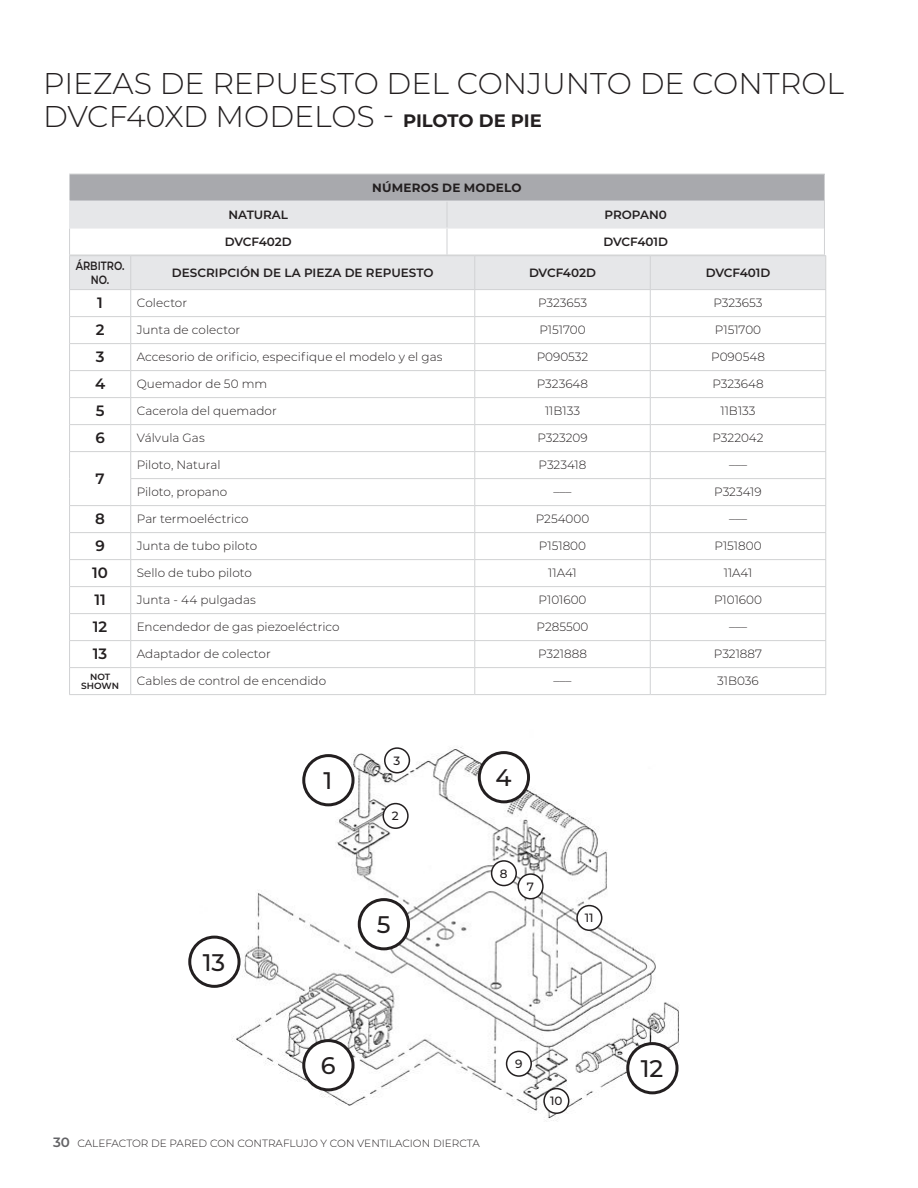
<style>
.page{position:relative;width:918px;height:1188px;background:#fff}
.page>*{position:absolute;margin:0;border:0;box-sizing:border-box;transform-origin:0 0}
.t1{font:300 30px/33px "Montserrat";color:#231f20}
.t2{font:500 24px "Montserrat";color:#231f20}
.t3{font:600 15px "Montserrat";color:#231f20}
.t4{font:300 12px "Montserrat";color:#231f20}
.t5{font:600 12px "Montserrat";color:#231f20}
.t6{font:700 12px "Montserrat";letter-spacing:.02em;color:#231f20}
.t7{font:600 12px/13.5px "Montserrat";color:#231f20;text-align:center;scale:.82 1}
.t8{font:500 12px "Montserrat";color:#231f20}
.t9{font:300 10.5px "Montserrat";color:#231f20}
.t10{font:600 9px/8.6px "Montserrat";letter-spacing:-.005em;color:#231f20;text-align:center}
.s1{font-weight:700;font-size:18px}
.s2{font-weight:600;font-size:13.5px;color:#636366}
</style>
<div class="page">
<hr style="left:69px;top:694px;width:62px;height:1px;background:#d1d2d4">
<hr style="left:131px;top:694px;width:344px;height:1px;background:#d1d2d4">
<hr style="left:475px;top:694px;width:175px;height:1px;background:#d1d2d4">
<hr style="left:650px;top:694px;width:176px;height:1px;background:#d1d2d4">
<img style="left:200px;top:747px;width:480px;height:374px">
<div style="left:304px;top:756px;width:49px;height:49px;background:#fff;border-radius:50%"></div>
<div style="left:302px;top:754px;width:53px;height:52px;border:3px solid #231f20;border-radius:50%"></div>
<div style="left:383px;top:804px;width:25px;height:24px;background:#fff;border-radius:50%"></div>
<div style="left:383px;top:803px;width:26px;height:26px;border:2px solid #231f20;border-radius:50%"></div>
<div style="left:385px;top:748px;width:24px;height:25px;background:#fff;border-radius:50%"></div>
<div style="left:384px;top:747px;width:26px;height:26px;border:2px solid #231f20;border-radius:50%"></div>
<div style="left:479px;top:753px;width:50px;height:49px;background:#fff;border-radius:50%"></div>
<div style="left:478px;top:751px;width:52px;height:52px;border:3px solid #231f20;border-radius:50%"></div>
<div style="left:359px;top:900px;width:50px;height:49px;background:#fff;border-radius:50%"></div>
<div style="left:358px;top:898px;width:52px;height:52px;border:3px solid #231f20;border-radius:50%"></div>
<div style="left:304px;top:1041px;width:49px;height:49px;background:#fff;border-radius:50%"></div>
<div style="left:302px;top:1039px;width:53px;height:52px;border:3px solid #231f20;border-radius:50%"></div>
<div style="left:518px;top:874px;width:25px;height:25px;background:#fff;border-radius:50%"></div>
<div style="left:518px;top:873px;width:26px;height:26px;border:2px solid #231f20;border-radius:50%"></div>
<div style="left:492px;top:861px;width:24px;height:25px;background:#fff;border-radius:50%"></div>
<div style="left:491px;top:860px;width:26px;height:26px;border:2px solid #231f20;border-radius:50%"></div>
<div style="left:507px;top:1051px;width:24px;height:25px;background:#fff;border-radius:50%"></div>
<div style="left:506px;top:1051px;width:26px;height:26px;border:2px solid #231f20;border-radius:50%"></div>
<div style="left:544px;top:1089px;width:25px;height:24px;background:#fff;border-radius:50%"></div>
<div style="left:543px;top:1088px;width:26px;height:26px;border:2px solid #231f20;border-radius:50%"></div>
<div style="left:577px;top:906px;width:25px;height:24px;background:#fff;border-radius:50%"></div>
<div style="left:576px;top:905px;width:26px;height:26px;border:2px solid #231f20;border-radius:50%"></div>
<div style="left:190px;top:937px;width:49px;height:49px;background:#fff;border-radius:50%"></div>
<div style="left:188px;top:936px;width:53px;height:52px;border:3px solid #231f20;border-radius:50%"></div>
<div style="left:628px;top:1044px;width:49px;height:49px;background:#fff;border-radius:50%"></div>
<div style="left:626px;top:1042px;width:53px;height:52px;border:3px solid #231f20;border-radius:50%"></div>
<svg style="left:69px;top:174px;width:757px;height:520px"></svg>
<hr style="left:447px;top:201px;width:377px;height:1px;background:#e6e7e9">
<hr style="left:69px;top:228px;width:378px;height:1px;background:#e6e7e9">
<hr style="left:447px;top:228px;width:377px;height:1px;background:#e6e7e9">
<h1 class="t1" style="left:43px;top:68px;width:802px">PIEZAS DE REPUESTO DEL CONJUNTO DE CONTROL<br>DVCF40XD MODELOS - <span class="s1">PILOTO DE PIE</span></h1>
<p class="t6" style="left:372px;top:181px;width:151px">NÚMEROS DE MODELO</p>
<p class="t5" style="left:228px;top:208px;width:61px">NATURAL</p>
<p class="t5" style="left:605px;top:208px;width:64px">PROPAN0</p>
<p class="t5" style="left:225px;top:235px;width:69px">DVCF402D</p>
<p class="t5" style="left:603px;top:235px;width:66px">DVCF401D</p>
<p class="t7" style="left:76px;top:259px;width:61px">ÁRBITRO.<br>NO.</p>
<p class="t5" style="left:172px;top:266px;width:263px">DESCRIPCIÓN DE LA PIEZA DE REPUESTO</p>
<p class="t5" style="left:529px;top:266px;width:69px">DVCF402D</p>
<p class="t5" style="left:706px;top:266px;width:66px">DVCF401D</p>
<p class="t3" style="left:97px;top:295px;width:7px">1</p>
<p class="t4" style="left:137px;top:297px;width:52px">Colector</p>
<p class="t4" style="left:538px;top:297px;width:51px">P323653</p>
<p class="t4" style="left:714px;top:297px;width:51px">P323653</p>
<p class="t3" style="left:96px;top:322px;width:10px">2</p>
<p class="t4" style="left:137px;top:324px;width:105px">Junta de colector</p>
<p class="t4" style="left:539px;top:324px;width:48px">P151700</p>
<p class="t4" style="left:715px;top:324px;width:48px">P151700</p>
<p class="t3" style="left:96px;top:349px;width:10px">3</p>
<p class="t4" style="left:137px;top:351px;width:307px">Accesorio de orificio, especifique el modelo y el gas</p>
<p class="t4" style="left:537px;top:351px;width:53px">P090532</p>
<p class="t4" style="left:711px;top:351px;width:55px">P090548</p>
<p class="t3" style="left:95px;top:376px;width:12px">4</p>
<p class="t4" style="left:137px;top:378px;width:132px">Quemador de 50 mm</p>
<p class="t4" style="left:537px;top:378px;width:53px">P323648</p>
<p class="t4" style="left:712px;top:378px;width:53px">P323648</p>
<p class="t3" style="left:96px;top:403px;width:10px">5</p>
<p class="t4" style="left:137px;top:405px;width:142px">Cacerola del quemador</p>
<p class="t4" style="left:545px;top:405px;width:37px">11B133</p>
<p class="t4" style="left:721px;top:405px;width:37px">11B133</p>
<p class="t3" style="left:95px;top:430px;width:11px">6</p>
<p class="t4" style="left:137px;top:432px;width:69px">Válvula Gas</p>
<p class="t4" style="left:537px;top:432px;width:52px">P323209</p>
<p class="t4" style="left:713px;top:432px;width:52px">P322042</p>
<p class="t3" style="left:96px;top:470px;width:11px">7</p>
<p class="t4" style="left:137px;top:459px;width:85px">Piloto, Natural</p>
<p class="t4" style="left:539px;top:459px;width:49px">P323418</p>
<p class="t4" style="left:729px;top:459px;width:19px">–––</p>
<p class="t4" style="left:137px;top:486px;width:92px">Piloto, propano</p>
<p class="t4" style="left:554px;top:486px;width:19px">–––</p>
<p class="t4" style="left:714px;top:486px;width:49px">P323419</p>
<p class="t3" style="left:95px;top:511px;width:11px">8</p>
<p class="t4" style="left:137px;top:513px;width:113px">Par termoeléctrico</p>
<p class="t4" style="left:536px;top:513px;width:55px">P254000</p>
<p class="t4" style="left:729px;top:513px;width:19px">–––</p>
<p class="t3" style="left:95px;top:538px;width:11px">9</p>
<p class="t4" style="left:137px;top:540px;width:122px">Junta de tubo piloto</p>
<p class="t4" style="left:539px;top:540px;width:49px">P151800</p>
<p class="t4" style="left:714px;top:540px;width:49px">P151800</p>
<p class="t3" style="left:92px;top:565px;width:17px">10</p>
<p class="t4" style="left:137px;top:567px;width:117px">Sello de tubo piloto</p>
<p class="t4" style="left:548px;top:567px;width:30px">11A41</p>
<p class="t4" style="left:724px;top:567px;width:30px">11A41</p>
<p class="t3" style="left:94px;top:592px;width:13px">11</p>
<p class="t4" style="left:137px;top:594px;width:121px">Junta - 44 pulgadas</p>
<p class="t4" style="left:539px;top:594px;width:49px">P101600</p>
<p class="t4" style="left:714px;top:594px;width:49px">P101600</p>
<p class="t3" style="left:93px;top:619px;width:16px">12</p>
<p class="t4" style="left:137px;top:621px;width:204px">Encendedor de gas piezoeléctrico</p>
<p class="t4" style="left:537px;top:621px;width:53px">P285500</p>
<p class="t4" style="left:729px;top:621px;width:19px">–––</p>
<p class="t3" style="left:93px;top:646px;width:16px">13</p>
<p class="t4" style="left:137px;top:648px;width:136px">Adaptador de colector</p>
<p class="t4" style="left:538px;top:648px;width:50px">P321888</p>
<p class="t4" style="left:714px;top:648px;width:50px">P321887</p>
<p class="t10" style="left:81px;top:673px;width:39px">NOT<br>SHOWN</p>
<p class="t4" style="left:137px;top:675px;width:191px">Cables de control de encendido</p>
<p class="t4" style="left:554px;top:675px;width:19px">–––</p>
<p class="t4" style="left:717px;top:675px;width:43px">31B036</p>
<h2 class="t2" style="left:203px;top:948px;width:24px">13</h2>
<h2 class="t2" style="left:324px;top:767px;width:10px">1</h2>
<p class="t8" style="left:393px;top:754px;width:8px">3</p>
<p class="t8" style="left:392px;top:809px;width:8px">2</p>
<h2 class="t2" style="left:377px;top:911px;width:15px">5</h2>
<h2 class="t2" style="left:496px;top:764px;width:18px">4</h2>
<p class="t8" style="left:500px;top:867px;width:9px">8</p>
<p class="t8" style="left:527px;top:880px;width:9px">7</p>
<p class="t8" style="left:585px;top:911px;width:10px">11</p>
<h2 class="t2" style="left:321px;top:1052px;width:16px">6</h2>
<p class="t9" style="left:53px;top:1138px;width:428px"><span class="s2">30</span> CALEFACTOR DE PARED CON CONTRAFLUJO Y CON VENTILACION DIERCTA</p>
<p class="t8" style="left:515px;top:1057px;width:9px">9</p>
<p class="t8" style="left:550px;top:1094px;width:14px">10</p>
<h2 class="t2" style="left:641px;top:1055px;width:24px">12</h2>
</div>
